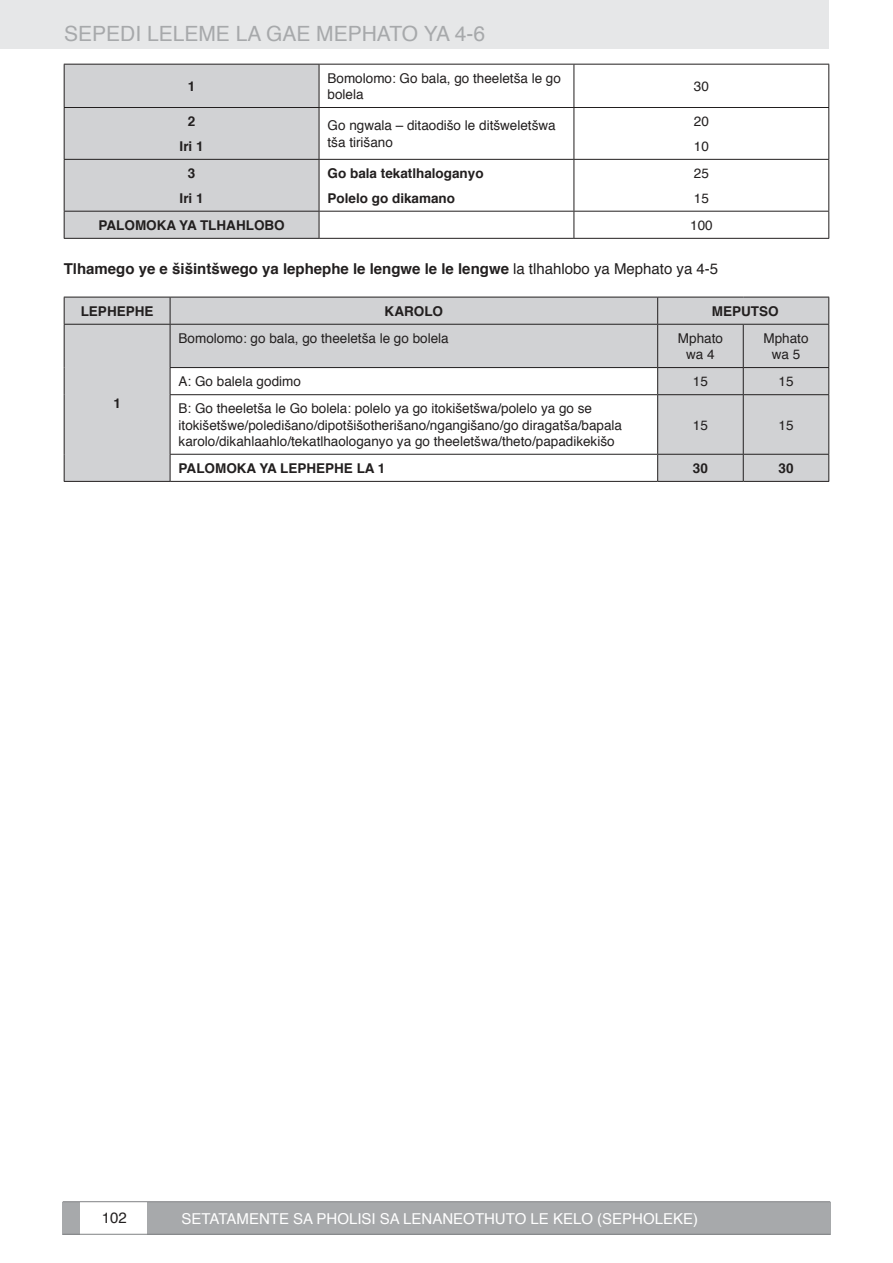
<style>
.page{position:relative;width:893px;height:1263px;background:#fff}
.page>*{position:absolute;margin:0;border:0;box-sizing:border-box;transform-origin:0 0}
.t1{font:21px "Helvetica";color:#a7a9ab}
.t2{font:700 15px "Helvetica";color:#221f1f}
.t3{font:15px "Helvetica";color:#fff}
.t4{font:15px "Helvetica";color:#221f1f}
.t5{font:13.5px/16.2px "Helvetica";color:#221f1f}
.t6{font:700 13.5px/24.8px "Helvetica";color:#221f1f;text-align:center}
.s1{font-weight:400}
</style>
<div class="page">
<div style="left:0;top:0;width:829px;height:49px;background:#e6e7e8"></div>
<div style="left:63px;top:1202px;width:17px;height:32px;background:#a7a9ab"></div>
<div style="left:147px;top:1202px;width:683px;height:32px;background:#a7a9ab"></div>
<hr style="left:63px;top:1234px;width:767px;height:1px;background:#808284">
<hr style="left:63px;top:1201px;width:767px;height:1px;background:#808284">
<hr style="left:319px;top:64px;width:255px;height:1px;background:#221f1f">
<hr style="left:574px;top:64px;width:255px;height:1px;background:#221f1f">
<hr style="left:574px;top:65px;width:1px;height:42px;background:#221f1f">
<hr style="left:828px;top:65px;width:1px;height:42px;background:#221f1f">
<hr style="left:319px;top:107px;width:255px;height:1px;background:#221f1f">
<hr style="left:574px;top:107px;width:255px;height:1px;background:#221f1f">
<hr style="left:574px;top:108px;width:1px;height:51px;background:#221f1f">
<hr style="left:828px;top:108px;width:1px;height:51px;background:#221f1f">
<hr style="left:319px;top:159px;width:255px;height:1px;background:#221f1f">
<hr style="left:574px;top:159px;width:255px;height:1px;background:#221f1f">
<hr style="left:574px;top:160px;width:1px;height:51px;background:#221f1f">
<hr style="left:828px;top:160px;width:1px;height:51px;background:#221f1f">
<hr style="left:319px;top:211px;width:255px;height:1px;background:#221f1f">
<div style="left:64px;top:64px;width:256px;height:174px;background:#d1d2d4"></div>
<hr style="left:574px;top:211px;width:255px;height:1px;background:#221f1f">
<svg style="left:574px;top:212px;width:1px;height:26px"></svg>
<svg style="left:828px;top:212px;width:1px;height:26px"></svg>
<hr style="left:64px;top:238px;width:255px;height:1px;background:#221f1f">
<hr style="left:319px;top:238px;width:255px;height:1px;background:#221f1f">
<hr style="left:574px;top:238px;width:255px;height:1px;background:#221f1f">
<svg style="left:65px;top:298px;width:763px;height:183px;fill:#d1d2d4"></svg>
<hr style="left:64px;top:297px;width:106px;height:1px;background:#221f1f">
<svg style="left:64px;top:297px;width:1px;height:27px"></svg>
<hr style="left:170px;top:297px;width:488px;height:1px;background:#221f1f">
<svg style="left:170px;top:297px;width:1px;height:27px"></svg>
<hr style="left:658px;top:297px;width:85px;height:1px;background:#221f1f">
<svg style="left:657px;top:297px;width:1px;height:27px"></svg>
<hr style="left:743px;top:297px;width:86px;height:1px;background:#221f1f">
<svg style="left:828px;top:297px;width:1px;height:27px"></svg>
<hr style="left:64px;top:324px;width:106px;height:1px;background:#221f1f">
<hr style="left:64px;top:325px;width:1px;height:43px;background:#221f1f">
<svg style="left:64px;top:368px;width:1px;height:27px"></svg>
<hr style="left:64px;top:395px;width:1px;height:59px;background:#221f1f">
<svg style="left:64px;top:454px;width:1px;height:27px"></svg>
<hr style="left:170px;top:324px;width:488px;height:1px;background:#221f1f">
<hr style="left:170px;top:325px;width:1px;height:42px;background:#221f1f">
<hr style="left:658px;top:324px;width:85px;height:1px;background:#221f1f">
<hr style="left:657px;top:325px;width:1px;height:42px;background:#221f1f">
<hr style="left:743px;top:324px;width:86px;height:1px;background:#221f1f">
<hr style="left:743px;top:325px;width:1px;height:42px;background:#221f1f">
<hr style="left:828px;top:325px;width:1px;height:42px;background:#221f1f">
<hr style="left:170px;top:367px;width:488px;height:1px;background:#221f1f">
<svg style="left:170px;top:368px;width:1px;height:26px"></svg>
<hr style="left:658px;top:367px;width:85px;height:1px;background:#221f1f">
<svg style="left:657px;top:368px;width:1px;height:26px"></svg>
<hr style="left:743px;top:367px;width:86px;height:1px;background:#221f1f">
<svg style="left:743px;top:368px;width:1px;height:26px"></svg>
<svg style="left:828px;top:368px;width:1px;height:26px"></svg>
<hr style="left:170px;top:394px;width:488px;height:1px;background:#221f1f">
<hr style="left:170px;top:395px;width:1px;height:59px;background:#221f1f">
<hr style="left:658px;top:394px;width:85px;height:1px;background:#221f1f">
<hr style="left:657px;top:395px;width:1px;height:59px;background:#221f1f">
<hr style="left:743px;top:394px;width:86px;height:1px;background:#221f1f">
<hr style="left:743px;top:395px;width:1px;height:59px;background:#221f1f">
<hr style="left:828px;top:395px;width:1px;height:59px;background:#221f1f">
<hr style="left:658px;top:481px;width:85px;height:1px;background:#221f1f">
<hr style="left:743px;top:481px;width:86px;height:1px;background:#221f1f">
<hr style="left:170px;top:454px;width:488px;height:1px;background:#221f1f">
<svg style="left:170px;top:455px;width:1px;height:26px"></svg>
<hr style="left:658px;top:454px;width:85px;height:1px;background:#221f1f">
<svg style="left:657px;top:455px;width:1px;height:26px"></svg>
<hr style="left:743px;top:454px;width:86px;height:1px;background:#221f1f">
<svg style="left:743px;top:455px;width:1px;height:26px"></svg>
<svg style="left:828px;top:455px;width:1px;height:26px"></svg>
<hr style="left:64px;top:481px;width:106px;height:1px;background:#221f1f">
<hr style="left:170px;top:481px;width:488px;height:1px;background:#221f1f">
<h1 class="t1" style="left:64px;top:21px;width:422px">SEPEDI LELEME LA GAE MEPHATO YA 4-6</h1>
<p class="t6" style="left:188px;top:75px;width:9px">1</p>
<p class="t5" style="left:328px;top:70px;width:235px">Bomolomo: Go bala, go theeletša le go bolela</p>
<p class="t5" style="left:694px;top:78px;width:17px">30</p>
<p class="t6" style="left:180px;top:110px;width:26px">2<br>Iri 1</p>
<p class="t5" style="left:328px;top:118px;width:230px">Go ngwala – ditaodišo le ditšweletšwa tša tirišano</p>
<p class="t5" style="left:694px;top:109px;width:17px;line-height:24.8px">20<br>10</p>
<p class="t6" style="left:180px;top:162px;width:26px">3<br>Iri 1</p>
<p class="t6" style="left:328px;top:162px;width:158px;text-align:left">Go bala tekatlhaloganyo<br>Polelo go dikamano</p>
<p class="t5" style="left:694px;top:161px;width:17px;line-height:24.8px">25<br>15</p>
<p class="t6" style="left:98px;top:214px;width:188px">PALOMOKA YA TLHAHLOBO</p>
<p class="t5" style="left:690px;top:217px;width:24px">100</p>
<p class="t2" style="left:64px;top:262px;width:656px">Tlhamego ye e šišintšwego ya lephephe le lengwe le le lengwe <span class="s1">la tlhahlobo ya Mephato ya 4-5</span></p>
<p class="t6" style="left:81px;top:300px;width:74px">LEPHEPHE</p>
<p class="t6" style="left:385px;top:300px;width:60px">KAROLO</p>
<p class="t6" style="left:712px;top:300px;width:68px">MEPUTSO</p>
<p class="t6" style="left:113px;top:392px;width:9px">1</p>
<p class="t5" style="left:179px;top:330px;width:272px">Bomolomo: go bala, go theeletša le go bolela</p>
<p class="t5" style="left:678px;top:331px;width:47px;text-align:center">Mphato wa 4</p>
<p class="t5" style="left:763px;top:331px;width:47px;text-align:center">Mphato wa 5</p>
<p class="t5" style="left:179px;top:375px;width:124px">A: Go balela godimo</p>
<p class="t5" style="left:693px;top:374px;width:17px">15</p>
<p class="t5" style="left:778px;top:374px;width:17px">15</p>
<p class="t5" style="left:179px;top:401px;width:445px">B: Go theeletša le Go bolela: polelo ya go itokišetšwa/polelo ya go se itokišetšwe/poledišano/dipotšišotherišano/ngangišano/go diragatša/bapala karolo/dikahlaahlo/tekatlhaologanyo ya go theeletšwa/theto/papadikekišo</p>
<p class="t5" style="left:693px;top:417px;width:17px">15</p>
<p class="t5" style="left:778px;top:417px;width:17px">15</p>
<p class="t6" style="left:179px;top:457px;width:208px">PALOMOKA YA LEPHEPHE LA 1</p>
<p class="t6" style="left:693px;top:457px;width:17px">30</p>
<p class="t6" style="left:778px;top:457px;width:17px">30</p>
<p class="t4" style="left:102px;top:1206px;width:27px">102</p>
<p class="t3" style="left:182px;top:1213px;width:518px">SETATAMENTE SA PHOLISI SA LENANEOTHUTO LE KELO (SEPHOLEKE)</p>
</div>
